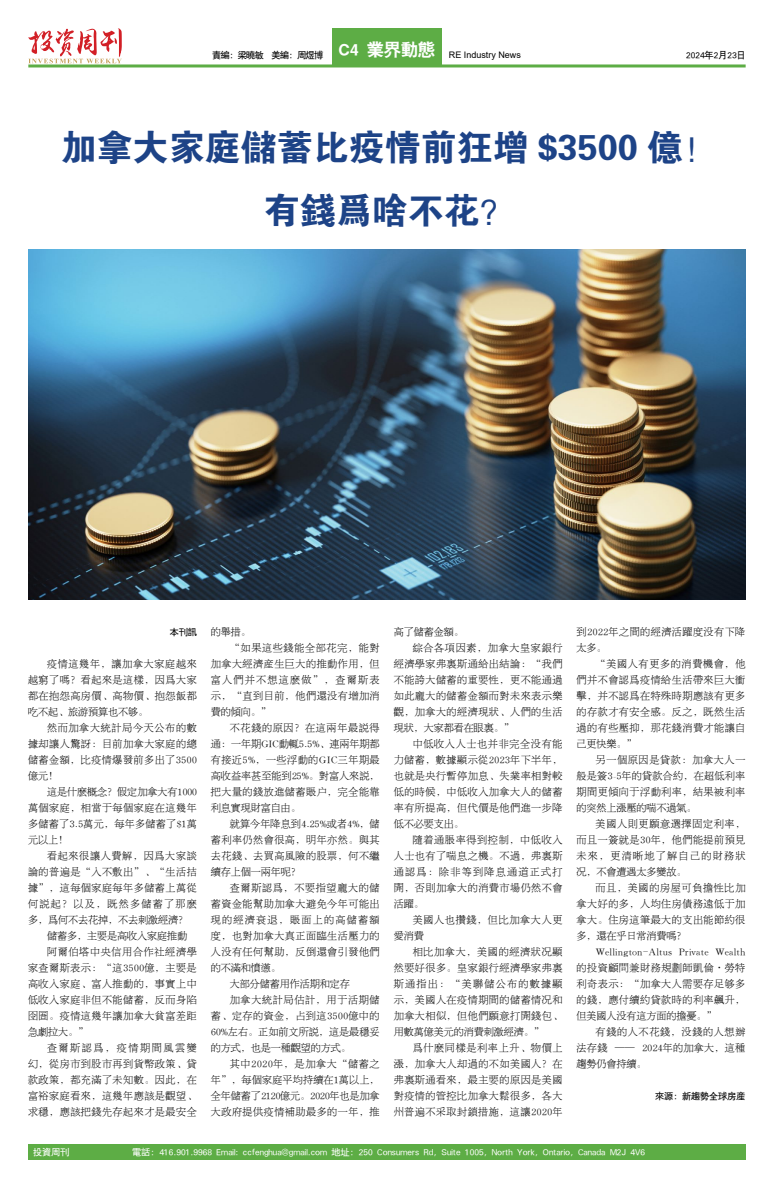
<style>
.page{position:relative;width:774px;height:1188px;background:#fff}
.page>*{position:absolute;margin:0;border:0;box-sizing:border-box;transform-origin:0 0}
.t1{font:36px/63px "FZDHTFW GB1 0";color:#1d4387;text-align:center}
.t2{font:10px/16px "FBS2";letter-spacing:.06em;color:#000;text-align:justify}
.t3{font:10px "FBS2";color:#000}
.t4{font:10px "FBS2";letter-spacing:.135em;color:#000}
.t5{font:10px "FBS2";letter-spacing:.01em;color:#000}
.t6{font:10px "FBS2";letter-spacing:.005em;color:#000}
.t7{font:10px "FBS2";letter-spacing:.015em;color:#000}
.t8{font:10px "FBS2";letter-spacing:.025em;color:#000}
.t9{font:10px "FBS2";letter-spacing:.165em;color:#000}
.t10{font:9px "FHT";color:#fff}
.t11{font:9px "Arial";color:#000}
.t12{font:9px "FHT";color:#000}
.s1{font-family:"FHT"}
</style>
<div class="page">
<svg style="left:28px;top:28px;width:94px;height:35px"></svg>
<div style="left:28px;top:1145px;width:718px;height:15px;background:#5dad45"></div>
<hr style="left:28px;top:64px;width:718px;height:3px;background:#5dad45">
<div style="left:332px;top:28px;width:110px;height:38px;background:#5dad45"></div>
<img style="left:28px;top:250px;width:718px;height:350px">
<p class="t11" style="left:212px;top:48px;width:310px"><span class="s1">责编：梁晓敏 美编：周煜博</span> <sup>C4</sup> <sup>业界动态</sup> RE Industry News</p>
<p class="t12" style="left:686px;top:50px;width:61px">2024年2月23日</p>
<h1 class="t1" style="left:61px;top:117px;width:659px">加拿大家庭储蓄比疫情前狂增 $3500 亿！有钱为啥不花？</h1>
<p class="t12" style="left:170px;top:627px;width:28px">本刊讯</p>
<p class="t2" style="left:28px;top:655px;width:170px;text-indent:19px">疫情这几年，让加拿大家庭越来越穷了吗？看起来是这样，因为大家都在抱怨高房价、高物价、抱怨饭都吃不起、旅游预算也不够。</p>
<p class="t2" style="left:28px;top:719px;width:170px;text-indent:19px">然而加拿大统计局今天公布的数据却让人惊讶：目前加拿大家庭的总储蓄金额，比疫情爆发前多出了3500亿元！</p>
<p class="t2" style="left:28px;top:783px;width:170px;text-indent:19px">这是什么概念？假定加拿大有1000万个家庭，相当于每个家庭在这几年多储蓄了3.5万元，每年多储蓄了$1万元以上！</p>
<p class="t2" style="left:47px;top:847px;width:151px">看起来很让人费解，因为大家谈</p>
<p class="t2" style="left:28px;top:863px;width:170px">论的普遍是“入不敷出”、“生活拮</p>
<p class="t2" style="left:28px;top:879px;width:170px">据”，这每个家庭每年多储蓄上万从</p>
<p class="t4" style="left:28px;top:898px;width:170px">何说起？以及，既然多储蓄了那么</p>
<p class="t3" style="left:28px;top:914px;width:161px">多，为何不去花掉，不去刺激经济？</p>
<p class="t3" style="left:47px;top:930px;width:142px">储蓄多，主要是高收入家庭推动</p>
<p class="t2" style="left:47px;top:943px;width:151px">阿尔伯塔中央信用合作社经济学</p>
<p class="t2" style="left:28px;top:959px;width:170px">家查尔斯表示：“这3500亿，主要是</p>
<p class="t2" style="left:28px;top:975px;width:170px">高收入家庭、富人推动的，事实上中</p>
<p class="t2" style="left:28px;top:991px;width:170px">低收入家庭非但不能储蓄，反而身陷</p>
<p class="t2" style="left:28px;top:1007px;width:170px">囹圄。疫情这几年让加拿大贫富差距</p>
<p class="t2" style="left:28px;top:1023px;width:62px">急剧拉大。”</p>
<p class="t9" style="left:47px;top:1042px;width:151px">查尔斯认为，疫情期间风云变</p>
<p class="t2" style="left:28px;top:1055px;width:170px">幻，从房市到股市再到货币政策、贷</p>
<p class="t2" style="left:28px;top:1071px;width:170px">款政策，都充满了未知数。因此，在</p>
<p class="t2" style="left:28px;top:1087px;width:170px">富裕家庭看来，这几年应该是观望、</p>
<p class="t2" style="left:28px;top:1103px;width:170px">求稳，应该把钱先存起来才是最安全</p>
<p class="t2" style="left:211px;top:623px;width:41px">的举措。</p>
<p class="t2" style="left:230px;top:639px;width:151px">“如果这些钱能全部花完，能对</p>
<p class="t2" style="left:211px;top:655px;width:170px">加拿大经济产生巨大的推动作用，但</p>
<p class="t4" style="left:211px;top:674px;width:170px">富人们并不想这么做”，查尔斯表</p>
<p class="t2" style="left:211px;top:687px;width:170px">示，“直到目前，他们还没有增加消</p>
<p class="t2" style="left:211px;top:703px;width:61px">费的倾向。”</p>
<p class="t2" style="left:230px;top:719px;width:151px">不花钱的原因？在这两年最说得</p>
<p class="t6" style="left:211px;top:738px;width:170px">通：一年期GIC动辄5.5%、连两年期都</p>
<p class="t2" style="left:211px;top:751px;width:170px">有接近5%，一些浮动的GIC三年期最</p>
<p class="t5" style="left:211px;top:770px;width:170px">高收益率甚至能到25%。对富人来说，</p>
<p class="t2" style="left:211px;top:783px;width:170px">把大量的钱放进储蓄账户，完全能靠</p>
<p class="t3" style="left:211px;top:802px;width:91px">利息实现财富自由。</p>
<p class="t7" style="left:230px;top:818px;width:151px">就算今年降息到4.25%或者4%，储</p>
<p class="t2" style="left:211px;top:831px;width:170px">蓄利率仍然会很高，明年亦然。与其</p>
<p class="t2" style="left:211px;top:847px;width:170px">去花钱、去买高风险的股票，何不继</p>
<p class="t3" style="left:211px;top:866px;width:91px">续存上个一两年呢？</p>
<p class="t2" style="left:230px;top:879px;width:151px">查尔斯认为，不要指望庞大的储</p>
<p class="t2" style="left:211px;top:895px;width:170px">蓄资金能帮助加拿大避免今年可能出</p>
<p class="t4" style="left:211px;top:914px;width:170px">现的经济衰退，账面上的高储蓄额</p>
<p class="t2" style="left:211px;top:927px;width:170px">度，也对加拿大真正面临生活压力的</p>
<p class="t2" style="left:211px;top:943px;width:170px">人没有任何帮助，反倒还会引发他们</p>
<p class="t2" style="left:211px;top:959px;width:71px">的不满和愤懑。</p>
<p class="t3" style="left:230px;top:978px;width:121px">大部分储蓄用作活期和定存</p>
<p class="t2" style="left:230px;top:991px;width:151px">加拿大统计局估计，用于活期储</p>
<p class="t2" style="left:211px;top:1007px;width:170px">蓄、定存的资金，占到这3500亿中的</p>
<p class="t5" style="left:211px;top:1026px;width:170px">60%左右。正如前文所说，这是最稳妥</p>
<p class="t3" style="left:211px;top:1042px;width:141px">的方式，也是一种观望的方式。</p>
<p class="t2" style="left:230px;top:1055px;width:151px">其中2020年，是加拿大“储蓄之</p>
<p class="t8" style="left:211px;top:1074px;width:170px">年”，每个家庭平均持续在1万以上，</p>
<p class="t3" style="left:211px;top:1090px;width:170px">全年储蓄了2120亿元。2020年也是加拿</p>
<p class="t2" style="left:211px;top:1103px;width:170px">大政府提供疫情补助最多的一年，推</p>
<p class="t2" style="left:394px;top:623px;width:71px">高了储蓄金额。</p>
<p class="t2" style="left:413px;top:639px;width:151px">综合各项因素，加拿大皇家银行</p>
<p class="t2" style="left:394px;top:655px;width:170px">经济学家弗里斯通给出结论：“我们</p>
<p class="t2" style="left:394px;top:671px;width:170px">不能夸大储蓄的重要性，更不能通过</p>
<p class="t2" style="left:394px;top:687px;width:170px">如此庞大的储蓄金额而对未来表示乐</p>
<p class="t2" style="left:394px;top:703px;width:170px">观，加拿大的经济现状、人们的生活</p>
<p class="t3" style="left:394px;top:722px;width:121px">现状，大家都看在眼里。”</p>
<p class="t2" style="left:413px;top:735px;width:151px">中低收入人士也并非完全没有能</p>
<p class="t2" style="left:394px;top:751px;width:170px">力储蓄，数据显示从2023年下半年，</p>
<p class="t2" style="left:394px;top:767px;width:170px">也就是央行暂停加息、失业率相对较</p>
<p class="t2" style="left:394px;top:783px;width:170px">低的时候，中低收入加拿大人的储蓄</p>
<p class="t2" style="left:394px;top:799px;width:170px">率有所提高，但代价是他们进一步降</p>
<p class="t2" style="left:394px;top:815px;width:71px">低不必要支出。</p>
<p class="t2" style="left:413px;top:831px;width:151px">随着通胀率得到控制，中低收入</p>
<p class="t2" style="left:394px;top:847px;width:170px">人士也有了喘息之机。不过，弗里斯</p>
<p class="t4" style="left:394px;top:866px;width:170px">通认为：除非等到降息通道正式打</p>
<p class="t2" style="left:394px;top:879px;width:170px">开，否则加拿大的消费市场仍然不会</p>
<p class="t2" style="left:394px;top:895px;width:31px">活跃。</p>
<p class="t2" style="left:413px;top:911px;width:151px">美国人也攒钱，但比加拿大人更</p>
<p class="t2" style="left:394px;top:927px;width:31px">爱消费</p>
<p class="t2" style="left:413px;top:943px;width:151px">相比加拿大，美国的经济状况显</p>
<p class="t2" style="left:394px;top:959px;width:170px">然要好很多。皇家银行经济学家弗里</p>
<p class="t4" style="left:394px;top:978px;width:170px">斯通指出：“美联储公布的数据显</p>
<p class="t2" style="left:394px;top:991px;width:170px">示，美国人在疫情期间的储蓄情况和</p>
<p class="t2" style="left:394px;top:1007px;width:170px">加拿大相似，但他们愿意打开钱包、</p>
<p class="t3" style="left:394px;top:1026px;width:151px">用数万亿美元的消费刺激经济。”</p>
<p class="t2" style="left:413px;top:1039px;width:151px">为什么同样是利率上升、物价上</p>
<p class="t2" style="left:394px;top:1055px;width:170px">涨，加拿大人却过的不如美国人？在</p>
<p class="t2" style="left:394px;top:1071px;width:170px">弗里斯通看来，最主要的原因是美国</p>
<p class="t2" style="left:394px;top:1087px;width:170px">对疫情的管控比加拿大松很多，各大</p>
<p class="t2" style="left:394px;top:1103px;width:170px">州普遍不采取封锁措施，这让2020年</p>
<p class="t2" style="left:577px;top:623px;width:170px">到2022年之间的经济活跃度没有下降太多。</p>
<p class="t2" style="left:577px;top:655px;width:170px;text-indent:19px">“美国人有更多的消费机会，他们并不会认为疫情给生活带来巨大冲击，并不认为在特殊时期应该有更多的存款才有安全感。反之，既然生活过的有些压抑，那花钱消费才能让自己更快乐。”</p>
<p class="t2" style="left:577px;top:751px;width:170px;text-indent:19px">另一个原因是贷款：加拿大人一般是签3~5年的贷款合约，在超低利率期间更倾向于浮动利率，结果被利率的突然上涨压的喘不过气。</p>
<p class="t2" style="left:577px;top:815px;width:170px;text-indent:19px">美国人则更愿意选择固定利率，而且一签就是30年，他们能提前预见未来，更清晰地了解自己的财务状况，不会遭遇太多变故。</p>
<p class="t2" style="left:577px;top:879px;width:170px;text-indent:19px">而且，美国的房屋可负担性比加拿大好的多，人均住房债务远低于加拿大。住房这笔最大的支出能节约很多，还在乎日常消费吗？</p>
<p class="t2" style="left:577px;top:943px;width:170px;text-indent:19px">Wellington-Altus Private Wealth的投资顾问兼财务规划师凯伦·劳特利奇表示：“加拿大人需要存足够多的钱，应付续约贷款时的利率飙升，但美国人没有这方面的担忧。”</p>
<p class="t2" style="left:577px;top:1023px;width:170px;text-indent:19px">有钱的人不花钱，没钱的人想办法存钱 —— 2024年的加拿大，这种趋势仍会持续。</p>
<p class="t12" style="left:656px;top:1091px;width:91px">来源：新趋势全球房产</p>
<p class="t10" style="left:34px;top:1148px;width:37px">投资周刊</p>
<p class="t10" style="left:133px;top:1148px;width:514px">电话：416.901.9968 Email: ccfenghua@gmail.com 地址：250 Consumers Rd, Suite 1005, North York, Ontario, Canada M2J 4V6</p>
</div>
